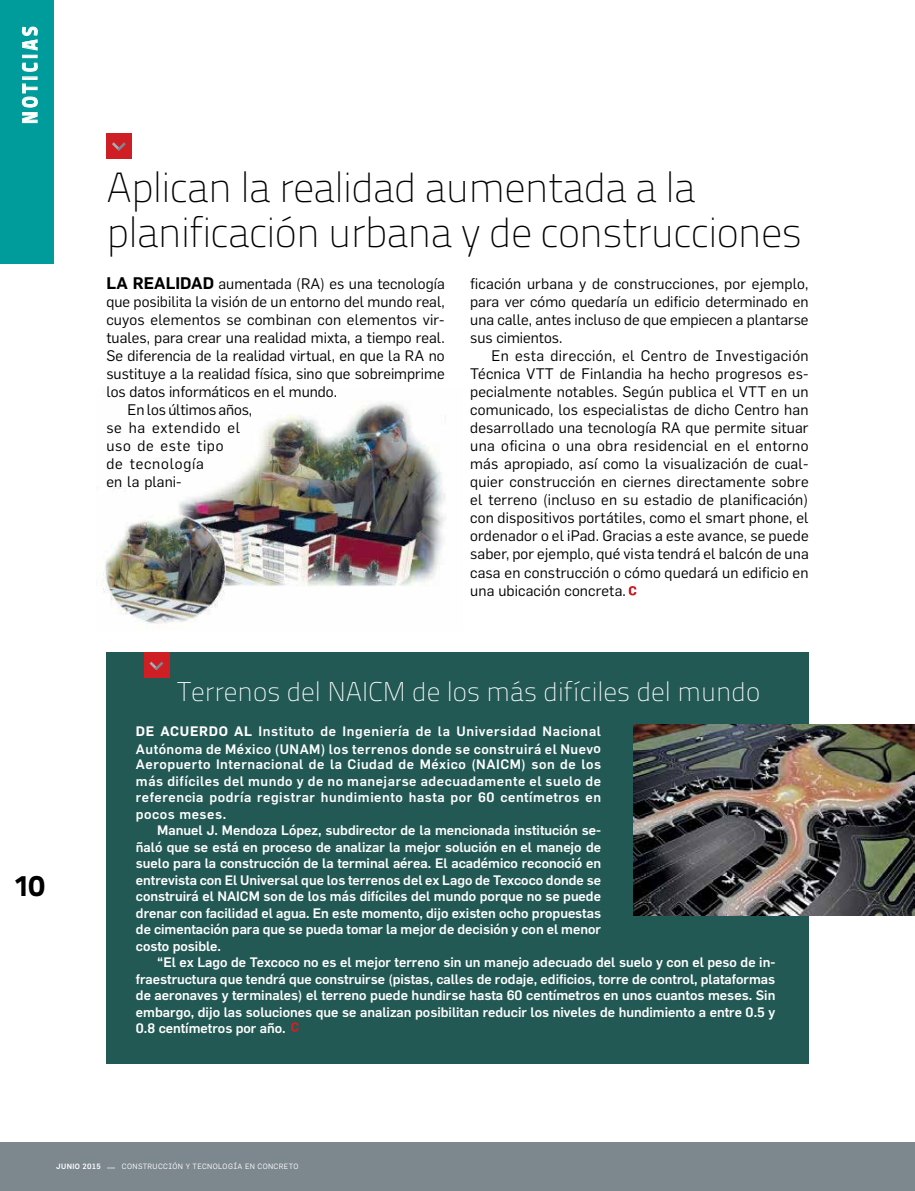
<style>
.page{position:relative;width:915px;height:1191px;background:#fff}
.page>*{position:absolute;margin:0;border:0;box-sizing:border-box;transform-origin:0 0}
.t1{font:100 42px/45px "Titillium Text 22 L";letter-spacing:-.02em;color:#000}
.t2{font:800 30px "Titillium Text 22 L";color:#000}
.t3{font:100 27px "Titillium Text 22 L";color:#fff}
.t4{font:800 21px "Titillium Text 22 L";letter-spacing:.2em;color:#fff;scale:.85 1}
.t5{font:15px/18px "Flama";color:#000;text-align:justify}
.t6{font:15px "Flama";letter-spacing:.045em;color:#000}
.t7{font:15px "Flama";letter-spacing:.05em;color:#000}
.t8{font:500 13.5px/16.5px "Flama";letter-spacing:.04em;color:#fff;text-align:justify}
.t9{font:7.5px "Flama";letter-spacing:.05em;color:#fff}
.t10{font:500 7.5px "Flama";letter-spacing:.05em;color:#fff}
.s1{font-weight:600;font-size:16.5px}
.s2{font-weight:600}
</style>
<div class="page">
<div style="left:0;top:1142px;width:914px;height:49px;background:#7d878e"></div>
<svg style="left:108px;top:1167px;width:7px;height:2px"></svg>
<img style="left:103px;top:402px;width:342px;height:222px">
<div style="left:106px;top:652px;width:702px;height:411px;background:#235954"></div>
<div style="left:144px;top:652px;width:25px;height:25px;background:#cf1f25"></div>
<svg style="left:149px;top:661px;width:14px;height:9px"></svg>
<div style="left:0;top:0;width:53px;height:263px;background:#009c9b"></div>
<svg style="left:22px;top:83px;width:16px;height:40px"></svg>
<div style="left:22px;top:77px;width:15px;height:3px;border:1px solid #fff"></div>
<svg style="left:22px;top:62px;width:16px;height:10px"></svg>
<div style="left:22px;top:55px;width:15px;height:3px;border:1px solid #fff"></div>
<svg style="left:22px;top:26px;width:16px;height:25px"></svg>
<div style="left:106px;top:133px;width:25px;height:25px;background:#cf1f25"></div>
<svg style="left:112px;top:142px;width:14px;height:9px"></svg>
<svg style="left:291px;top:1022px;width:7px;height:9px"></svg>
<svg style="left:628px;top:586px;width:8px;height:9px"></svg>
<img style="left:633px;top:724px;width:281px;height:191px">
<h3 class="t4" style="left:13px;top:124px;width:116px;rotate:-90deg">NOTICIAS</h3>
<h2 class="t2" style="left:14px;top:862px;width:32px">10</h2>
<h1 class="t1" style="left:106px;top:163px;width:696px">Aplican la realidad aumentada a la planificación urbana y de construcciones</h1>
<p class="t5" style="left:106px;top:274px;width:340px"><span class="s1">LA REALIDAD</span> aumentada (RA) es una tecnología</p>
<p class="t5" style="left:106px;top:292px;width:340px">que posibilita la visión de un entorno del mundo real,</p>
<p class="t5" style="left:106px;top:310px;width:339px">cuyos elementos se combinan con elementos vir-</p>
<p class="t5" style="left:106px;top:328px;width:340px">tuales, para crear una realidad mixta, a tiempo real.</p>
<p class="t5" style="left:106px;top:346px;width:339px">Se diferencia de la realidad virtual, en que la RA no</p>
<p class="t5" style="left:106px;top:364px;width:340px">sustituye a la realidad física, sino que sobreimprime</p>
<p class="t5" style="left:106px;top:382px;width:232px">los datos informáticos en el mundo.</p>
<p class="t5" style="left:128px;top:400px;width:126px">En los últimos años,</p>
<p class="t6" style="left:106px;top:419px;width:135px">se ha extendido el</p>
<p class="t6" style="left:106px;top:437px;width:118px">uso de este tipo</p>
<p class="t7" style="left:106px;top:455px;width:99px">de tecnología</p>
<p class="t5" style="left:106px;top:472px;width:76px">en la plani-</p>
<p class="t5" style="left:470px;top:275px;width:340px">ficación urbana y de construcciones, por ejemplo, para ver cómo quedaría un edificio determinado en una calle, antes incluso de que empiecen a plantarse sus cimientos.</p>
<p class="t5" style="left:470px;top:347px;width:340px;text-indent:21px">En esta dirección, el Centro de Investigación Técnica VTT de Finlandia ha hecho progresos es&shy;pecialmente notables. Según publica el VTT en un comunicado, los especialistas de dicho Centro han desarrollado una tecnología RA que permite situar una oficina o una obra residencial en el entorno más apropiado, así como la visualización de cual&shy;quier construcción en ciernes directamente sobre el terreno (incluso en su estadio de planificación) con dispositivos portátiles, como el smart phone, el ordenador o el iPad. Gracias a este avance, se puede saber, por ejemplo, qué vista tendrá el balcón de una casa en construcción o cómo quedará un edificio en una ubicación concreta.</p>
<h3 class="t3" style="left:177px;top:672px;width:584px">Terrenos del NAICM de los más difíciles del mundo</h3>
<p class="t8" style="left:136px;top:721px;width:466px;line-height:18px"><span class="s2">DE ACUERDO AL</span> Instituto de Ingeniería de la Universidad Nacional<br>Autónoma de México (UNAM) los terrenos donde se construirá el Nuevo</p>
<p class="t8" style="left:136px;top:755px;width:466px">Aeropuerto Internacional de la Ciudad de México (NAICM) son de los más difíciles del mundo y de no manejarse adecuadamente el suelo de referencia podría registrar hundimiento hasta por 60 centímetros en pocos meses.</p>
<p class="t8" style="left:136px;top:821px;width:466px;text-indent:21px">Manuel J. Mendoza López, subdirector de la mencionada institución se&shy;ñaló que se está en proceso de analizar la mejor solución en el manejo de suelo para la construcción de la terminal aérea. El académico reconoció en entrevista con El Universal que los terrenos del ex Lago de Texcoco donde se construirá el NAICM son de los más difíciles del mundo porque no se puede drenar con facilidad el agua. En este momento, dijo existen ocho propuestas de cimentación para que se pueda tomar la mejor de decisión y con el menor costo posible.</p>
<p class="t8" style="left:136px;top:953px;width:640px;text-indent:21px">“El ex Lago de Texcoco no es el mejor terreno sin un manejo adecuado del suelo y con el peso de in&shy;fraestructura que tendrá que construirse (pistas, calles de rodaje, edificios, torre de control, plataformas de aeronaves y terminales) el terreno puede hundirse hasta 60 centímetros en unos cuantos meses. Sin embargo, dijo las soluciones que se analizan posibilitan reducir los niveles de hundimiento a entre 0.5 y 0.8 centímetros por año.</p>
<p class="t10" style="left:56px;top:1161px;width:46px">JUNIO 2015</p>
<p class="t9" style="left:122px;top:1162px;width:178px">CONSTRUCCIÓN Y TECNOLOGÍA EN CONCRETO</p>
</div>
